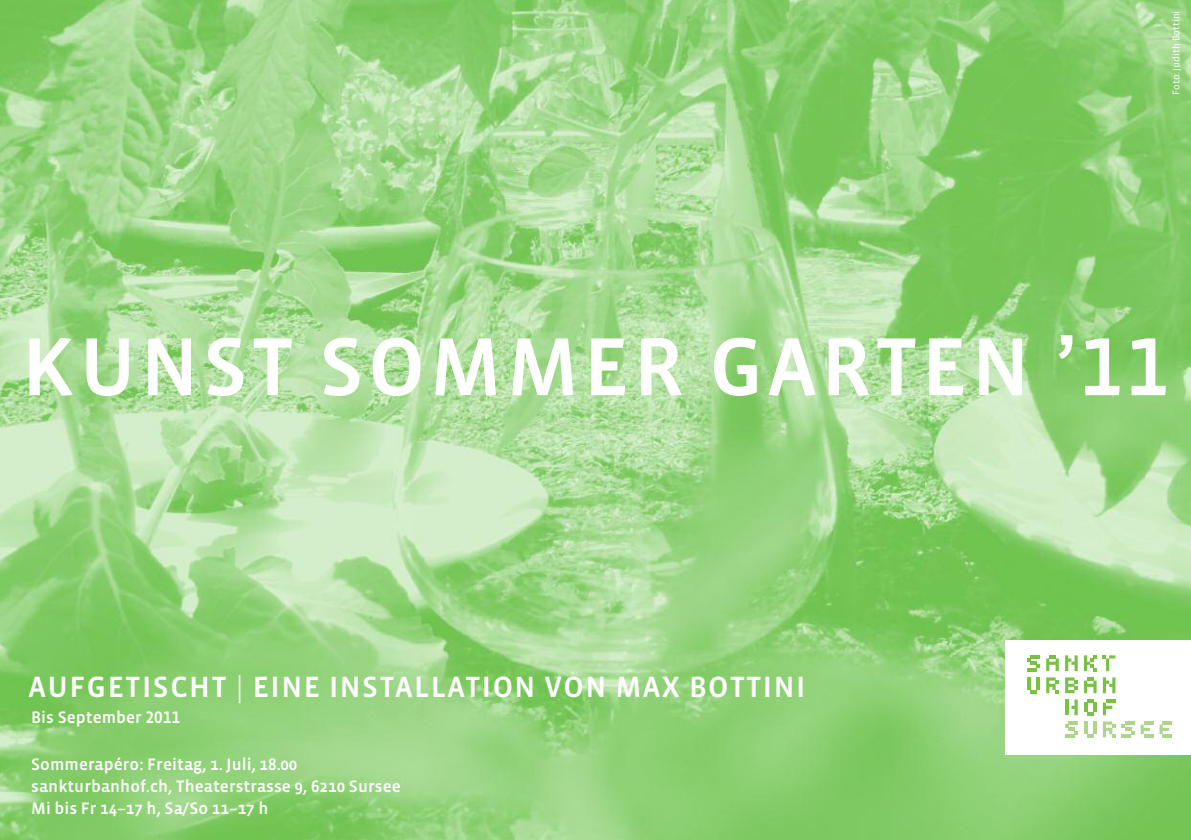
<style>
.page{position:relative;width:1191px;height:840px;background:#fff}
.page>*{position:absolute;margin:0;border:0;box-sizing:border-box;transform-origin:0 0}
.t1{font:84px "Vista Sans Med";letter-spacing:.05em;color:#fff}
.t2{font:30px "Vista Sans Med";letter-spacing:.05em;color:#fff}
.t3{font:17px/22px "Vista Sans Med";letter-spacing:.005em;color:#fff}
.t4{font:10px "Vista Sans";color:#fff}
.s1{font-family:"Vista Sans Alt Med"}
.s2{font-family:"Vista Sans";font-weight:300}
</style>
<div class="page">
<img style="left:0;top:0;width:1191px;height:839px">
<div style="left:1005px;top:639px;width:186px;height:115px;background:#fff"></div>
<svg style="left:1027px;top:655px;width:13px;height:15px"></svg>
<svg style="left:1065px;top:655px;width:12px;height:15px"></svg>
<svg style="left:1102px;top:677px;width:13px;height:15px"></svg>
<svg style="left:1102px;top:655px;width:13px;height:15px"></svg>
<svg style="left:1084px;top:655px;width:12px;height:15px"></svg>
<svg style="left:1046px;top:655px;width:12px;height:15px"></svg>
<svg style="left:1084px;top:677px;width:12px;height:15px"></svg>
<hr style="left:1036px;top:677px;width:4px;height:12px;background:#79c142">
<svg style="left:1027px;top:677px;width:9px;height:15px"></svg>
<svg style="left:1046px;top:677px;width:12px;height:15px"></svg>
<svg style="left:1065px;top:677px;width:12px;height:15px"></svg>
<svg style="left:1102px;top:699px;width:13px;height:15px"></svg>
<svg style="left:1084px;top:699px;width:12px;height:15px"></svg>
<hr style="left:1065px;top:699px;width:3px;height:15px;background:#79c142">
<svg style="left:1071px;top:699px;width:6px;height:15px"></svg>
<svg style="left:1084px;top:721px;width:12px;height:15px"></svg>
<svg style="left:1102px;top:721px;width:13px;height:15px"></svg>
<svg style="left:1065px;top:721px;width:12px;height:15px"></svg>
<svg style="left:1121px;top:721px;width:13px;height:15px"></svg>
<svg style="left:1159px;top:721px;width:13px;height:15px"></svg>
<svg style="left:1140px;top:721px;width:13px;height:15px"></svg>
<p class="t4" style="left:1170px;top:95px;width:86px;rotate:-90deg">Foto: Judith Bottini</p>
<h1 class="t1" style="left:22px;top:317px;width:1147px">KUNST SOMMER GARTEN ’<span class="s1">11</span></h1>
<h2 class="t2" style="left:28px;top:668px;width:778px">AUFGETISCHT <span class="s2">|</span> EINE INSTALLATION VON MAX BOTTINI</h2>
<p class="t3" style="left:31px;top:705px;width:150px">Bis September <span class="s1">2011</span></p>
<p class="t3" style="left:31px;top:752px;width:371px">Sommerapéro: Freitag, 1. Juli, 18.00 sankturbanhof.ch, Theaterstrasse 9, 6210 Sursee<br>Mi bis Fr 14–17 h, Sa/So 11–17 h</p>
</div>
